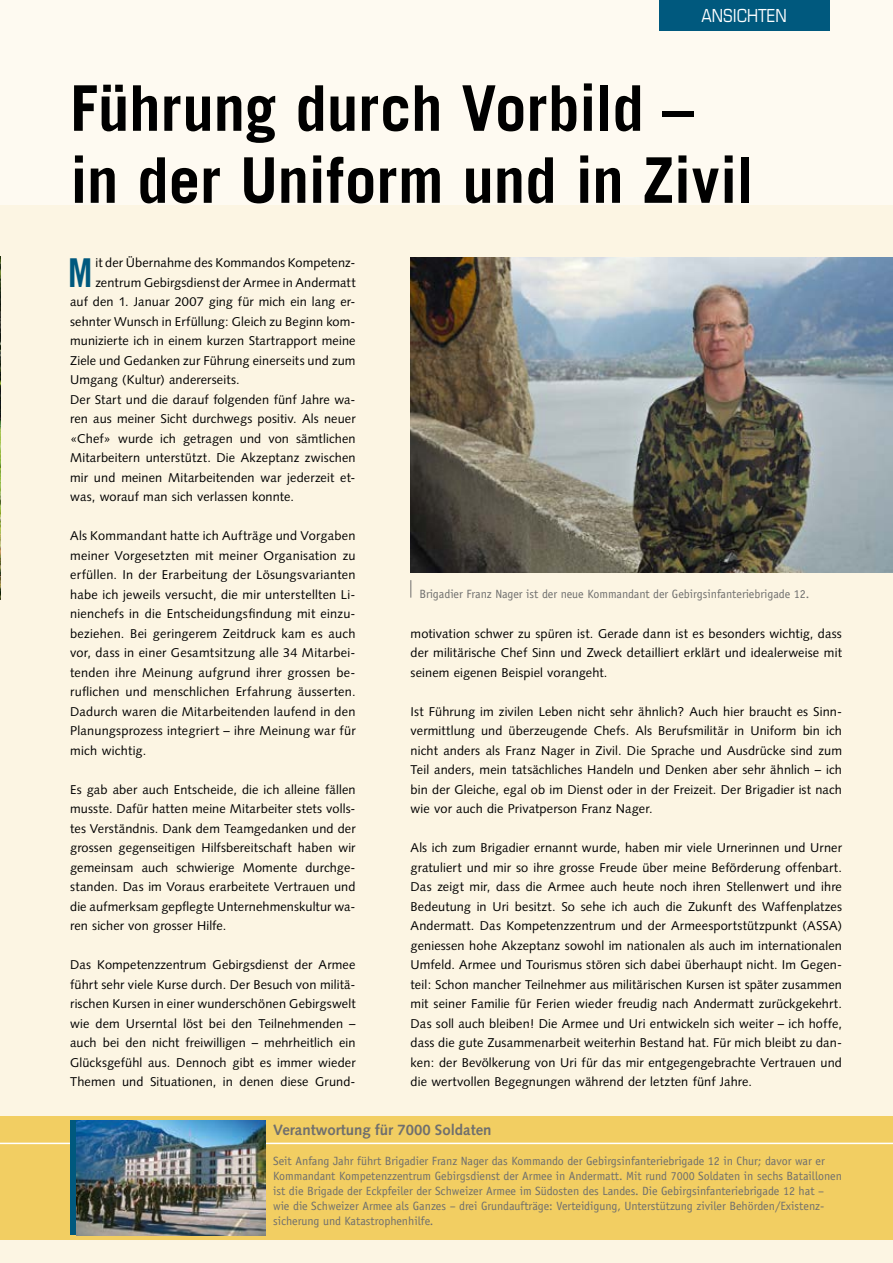
<style>
.page{position:relative;width:893px;height:1263px;background:#fcf5e3}
.page>*{position:absolute;margin:0;border:0;box-sizing:border-box;transform-origin:0 0}
.t1{font:700 63px/72px "Trade Gothic";color:#000}
.t2{font:39.75px "Trade Gothic Bold Cond Twenty";color:#00597e}
.t3{font:condensed 18px "Eurostile";color:#fff}
.t4{font:700 15px "Syntax";color:#6f6f6e}
.t5{font:12.75px/19.5px "Syntax";letter-spacing:.01em;color:#000;text-align:justify}
.t6{font:12px/15px "Officina Sans";color:#6f6f6e}
</style>
<div class="page">
<img style="left:0;top:257px;width:1px;height:343px">
<div style="left:0;top:1116px;width:893px;height:124px;background:#f2ce62"></div>
<hr style="left:0;top:1143px;width:893px;height:1px;background:#fff">
<div style="left:0;top:0;width:893px;height:204px;background:#fefaf1"></div>
<div style="left:659px;top:0;width:170px;height:31px;background:#00597e"></div>
<svg style="left:411px;top:580px;width:1px;height:18px"></svg>
<div style="left:70px;top:1120px;width:7px;height:115px;background:#00597e"></div>
<img style="left:77px;top:1120px;width:188px;height:115px">
<img style="left:411px;top:257px;width:482px;height:315px">
<h3 class="t3" style="left:701px;top:5px;width:87px">ANSICHTEN</h3>
<h1 class="t1" style="left:70px;top:71px;width:685px">Führung durch Vorbild – in der Uniform und in Zivil</h1>
<h2 class="t2" style="left:68px;top:248px;width:26px">M</h2>
<p class="t5" style="left:95px;top:253px;width:260px">it der Übernahme des Kommandos Kompetenz-</p>
<p class="t5" style="left:95px;top:273px;width:262px">zentrum Gebirgsdienst der Armee in Andermatt</p>
<p class="t5" style="left:70px;top:292px;width:287px">auf den 1. Januar 2007 ging für mich ein lang er-</p>
<p class="t5" style="left:70px;top:312px;width:287px">sehnter Wunsch in Erfüllung: Gleich zu Beginn kom-</p>
<p class="t5" style="left:70px;top:331px;width:287px">munizierte ich in einem kurzen Startrapport meine</p>
<p class="t5" style="left:70px;top:351px;width:287px">Ziele und Gedanken zur Führung einerseits und zum</p>
<p class="t5" style="left:70px;top:370px;width:171px">Umgang (Kultur) andererseits.</p>
<p class="t5" style="left:70px;top:390px;width:287px">Der Start und die darauf folgenden fünf Jahre wa-</p>
<p class="t5" style="left:70px;top:409px;width:287px">ren aus meiner Sicht durchwegs positiv. Als neuer</p>
<p class="t5" style="left:70px;top:429px;width:287px">«Chef» wurde ich getragen und von sämtlichen</p>
<p class="t5" style="left:70px;top:448px;width:287px">Mitarbeitern unterstützt. Die Akzeptanz zwischen</p>
<p class="t5" style="left:70px;top:468px;width:287px">mir und meinen Mitarbeitenden war jederzeit et-</p>
<p class="t5" style="left:70px;top:487px;width:225px">was, worauf man sich verlassen konnte.</p>
<p class="t5" style="left:70px;top:526px;width:287px">Als Kommandant hatte ich Aufträge und Vorgaben meiner Vorgesetzten mit meiner Organisation zu erfüllen. In der Erarbeitung der Lösungsvarianten habe ich jeweils versucht, die mir unterstellten Li&shy;nienchefs in die Entscheidungsfindung mit einzu&shy;beziehen. Bei geringerem Zeitdruck kam es auch vor, dass in einer Gesamtsitzung alle 34 Mitarbei&shy;tenden ihre Meinung aufgrund ihrer grossen be&shy;ruflichen und menschlichen Erfahrung äusserten.<br>Dadurch waren die Mitarbeitenden laufend in den Planungsprozess integriert – ihre Meinung war für mich wichtig.</p>
<p class="t5" style="left:70px;top:780px;width:287px">Es gab aber auch Entscheide, die ich alleine fällen musste. Dafür hatten meine Mitarbeiter stets volls&shy;tes Verständnis. Dank dem Teamgedanken und der grossen gegenseitigen Hilfsbereitschaft haben wir gemeinsam auch schwierige Momente durchge&shy;standen. Das im Voraus erarbeitete Vertrauen und die aufmerksam gepflegte Unternehmenskultur wa&shy;ren sicher von grosser Hilfe.</p>
<p class="t5" style="left:70px;top:955px;width:287px">Das Kompetenzzentrum Gebirgsdienst der Armee führt sehr viele Kurse durch. Der Besuch von militä&shy;rischen Kursen in einer wunderschönen Gebirgswelt wie dem Urserntal löst bei den Teilnehmenden – auch bei den nicht freiwilligen – mehrheitlich ein Glücksgefühl aus. Dennoch gibt es immer wieder Themen und Situationen, in denen diese Grund-</p>
<p class="t6" style="left:419px;top:586px;width:391px">Brigadier Franz Nager ist der neue Kommandant der Gebirgsinfanteriebrigade 12.</p>
<p class="t5" style="left:411px;top:624px;width:433px">motivation schwer zu spüren ist. Gerade dann ist es besonders wichtig, dass der militärische Chef Sinn und Zweck detailliert erklärt und idealerweise mit seinem eigenen Beispiel vorangeht.</p>
<p class="t5" style="left:411px;top:702px;width:433px">Ist Führung im zivilen Leben nicht sehr ähnlich? Auch hier braucht es Sinn&shy;vermittlung und überzeugende Chefs. Als Berufsmilitär in Uniform bin ich nicht anders als Franz Nager in Zivil. Die Sprache und Ausdrücke sind zum Teil anders, mein tatsächliches Handeln und Denken aber sehr ähnlich – ich bin der Gleiche, egal ob im Dienst oder in der Freizeit. Der Brigadier ist nach wie vor auch die Privatperson Franz Nager.</p>
<p class="t5" style="left:411px;top:838px;width:433px">Als ich zum Brigadier ernannt wurde, haben mir viele Urnerinnen und Urner gratuliert und mir so ihre grosse Freude über meine Beförderung offenbart.<br>Das zeigt mir, dass die Armee auch heute noch ihren Stellenwert und ihre Bedeutung in Uri besitzt. So sehe ich auch die Zukunft des Waffenplatzes Andermatt. Das Kompetenzzentrum und der Armeesportstützpunkt (ASSA) geniessen hohe Akzeptanz sowohl im nationalen als auch im internationalen Umfeld. Armee und Tourismus stören sich dabei überhaupt nicht. Im Gegen&shy;teil: Schon mancher Teilnehmer aus militärischen Kursen ist später zusammen mit seiner Familie für Ferien wieder freudig nach Andermatt zurückgekehrt.<br>Das soll auch bleiben! Die Armee und Uri entwickeln sich weiter – ich hoffe, dass die gute Zusammenarbeit weiterhin Bestand hat. Für mich bleibt zu dan&shy;ken: der Bevölkerung von Uri für das mir entgegengebrachte Vertrauen und die wertvollen Begegnungen während der letzten fünf Jahre.</p>
<p class="t4" style="left:273px;top:1121px;width:220px">Verantwortung für 7000 Soldaten</p>
<p class="t6" style="left:273px;top:1154px;width:570px">Seit Anfang Jahr führt Brigadier Franz Nager das Kommando der Gebirgsinfanteriebrigade 12 in Chur; davor war er Kommandant Kompetenzzentrum Gebirgsdienst der Armee in Andermatt. Mit rund 7000 Soldaten in sechs Bataillonen ist die Brigade der Eckpfeiler der Schweizer Armee im Südosten des Landes. Die Gebirgsinfanteriebrigade 12 hat – wie die Schweizer Armee als Ganzes – drei Grundaufträge: Verteidigung, Unterstützung ziviler Behörden/Existenz&shy;sicherung und Katastrophenhilfe.</p>
</div>
